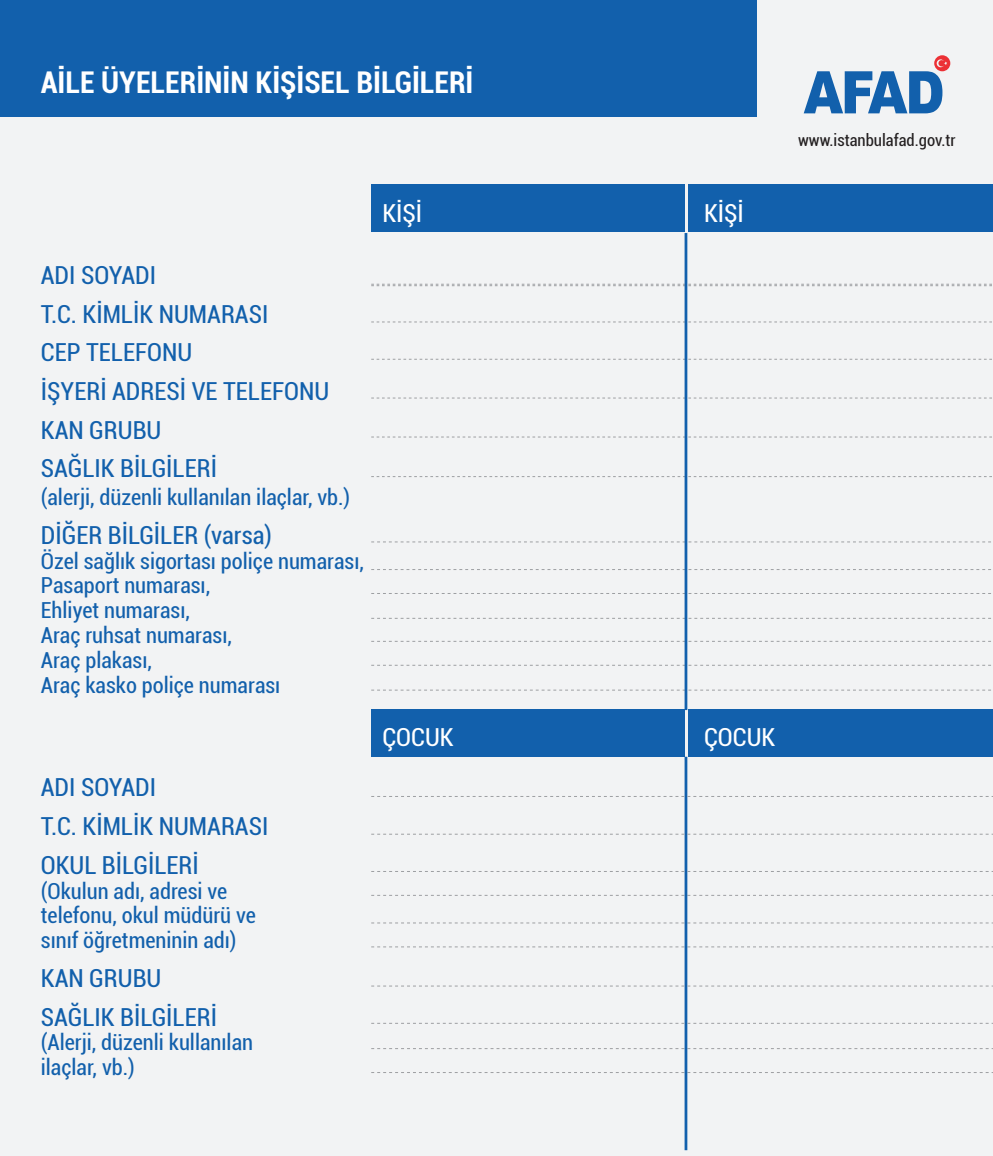
<style>
.page{position:relative;width:993px;height:1156px;background:#fff}
.page>*{position:absolute;margin:0;border:0;box-sizing:border-box;transform-origin:0 0}
.t1{font:700 condensed 30px "Roboto";color:#fff}
.t2{font:condensed 24.75px/38.8px "Roboto";color:#1260ac}
.t3{font:condensed 24.75px "Roboto";color:#fff}
.t4{font:condensed 22px/24.8px "Roboto";color:#1260ac}
.t5{font:condensed 16.5px "Roboto";color:#231f20}
</style>
<div class="page">
<div style="left:0;top:0;width:992px;height:1155px;background:#f2f3f4"></div>
<div style="left:687px;top:185px;width:305px;height:47px;background:#1260ac"></div>
<div style="left:371px;top:185px;width:313px;height:47px;background:#1260ac"></div>
<div style="left:687px;top:709px;width:305px;height:47px;background:#1260ac"></div>
<div style="left:371px;top:709px;width:313px;height:47px;background:#1260ac"></div>
<svg style="left:371px;top:321px;width:621px;height:1px"></svg>
<svg style="left:371px;top:284px;width:621px;height:2px"></svg>
<svg style="left:371px;top:359px;width:621px;height:1px"></svg>
<svg style="left:371px;top:397px;width:621px;height:1px"></svg>
<svg style="left:371px;top:436px;width:621px;height:1px"></svg>
<svg style="left:371px;top:476px;width:621px;height:1px"></svg>
<svg style="left:371px;top:541px;width:620px;height:1px"></svg>
<svg style="left:371px;top:569px;width:620px;height:1px"></svg>
<svg style="left:371px;top:593px;width:620px;height:1px"></svg>
<svg style="left:372px;top:894px;width:616px;height:1px"></svg>
<svg style="left:371px;top:922px;width:621px;height:1px"></svg>
<svg style="left:371px;top:946px;width:621px;height:1px"></svg>
<svg style="left:371px;top:617px;width:620px;height:1px"></svg>
<svg style="left:372px;top:640px;width:619px;height:1px"></svg>
<svg style="left:371px;top:664px;width:620px;height:1px"></svg>
<svg style="left:371px;top:689px;width:620px;height:1px"></svg>
<hr style="left:684px;top:233px;width:3px;height:477px;background:#1260ac">
<hr style="left:684px;top:756px;width:3px;height:393px;background:#1260ac">
<svg style="left:371px;top:833px;width:618px;height:1px"></svg>
<svg style="left:371px;top:985px;width:621px;height:1px"></svg>
<svg style="left:371px;top:1022px;width:617px;height:1px"></svg>
<div style="left:0;top:0;width:756px;height:116px;background:#1260ac"></div>
<svg style="left:803px;top:55px;width:147px;height:58px"></svg>
<h1 class="t1" style="left:41px;top:61px;width:434px">AİLE ÜYELERİNİN KİŞİSEL BİLGİLERİ</h1>
<p class="t2" style="left:41px;top:255px;width:290px">ADI SOYADI<br>T.C. KİMLİK NUMARASI<br>CEP TELEFONU<br>İŞYERİ ADRESİ VE TELEFONU<br>KAN GRUBU<br>SAĞLIK BİLGİLERİ</p>
<p class="t4" style="left:41px;top:484px;width:311px">(alerji, düzenli kullanılan ilaçlar, vb.)</p>
<p class="t2" style="left:41px;top:514px;width:232px">DİĞER BİLGİLER (varsa)</p>
<p class="t4" style="left:41px;top:547px;width:324px">Özel sağlık sigortası poliçe numarası,<br>Pasaport numarası,<br>Ehliyet numarası,<br>Araç ruhsat numarası,<br>Araç plakası,<br>Araç kasko poliçe numarası</p>
<p class="t2" style="left:41px;top:767px;width:229px">ADI SOYADI<br>T.C. KİMLİK NUMARASI<br>OKUL BİLGİLERİ</p>
<p class="t4" style="left:41px;top:877px;width:216px">(Okulun adı, adresi ve telefonu, okul müdürü ve sınıf öğretmeninin adı)</p>
<p class="t2" style="left:41px;top:957px;width:177px">KAN GRUBU<br>SAĞLIK BİLGİLERİ</p>
<p class="t4" style="left:41px;top:1029px;width:214px">(Alerji, düzenli kullanılan ilaçlar, vb.)</p>
<p class="t3" style="left:382px;top:195px;width:41px">KİŞİ</p>
<p class="t3" style="left:703px;top:195px;width:41px">KİŞİ</p>
<p class="t3" style="left:382px;top:720px;width:73px">ÇOCUK</p>
<p class="t3" style="left:703px;top:720px;width:73px">ÇOCUK</p>
<p class="t5" style="left:798px;top:129px;width:159px">www.istanbulafad.gov.tr</p>
</div>
